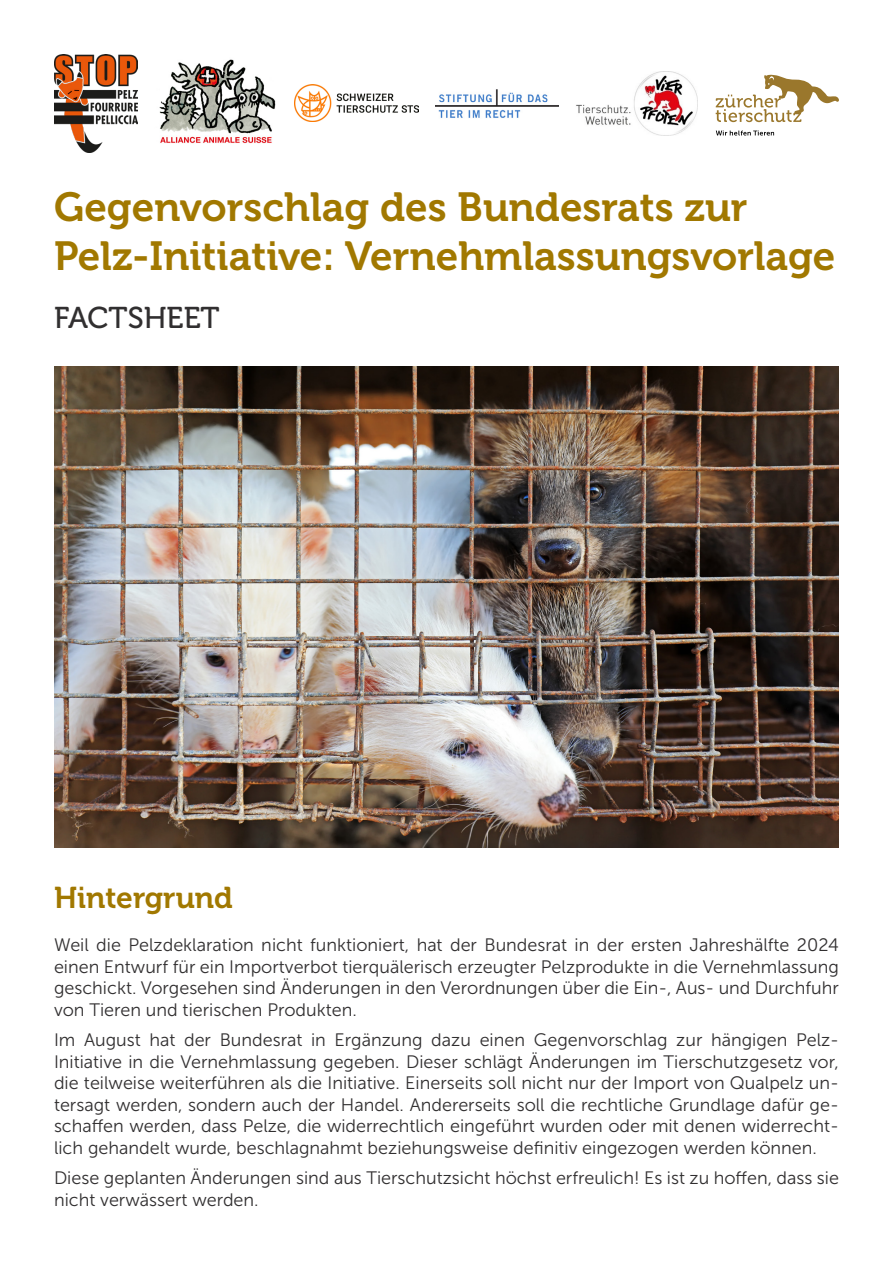
<style>
.page{position:relative;width:893px;height:1263px;background:#fff}
.page>*{position:absolute;margin:0;border:0;box-sizing:border-box;transform-origin:0 0}
.t1{font:40.5px/48.6px "Museo 700";color:#a17800}
.t2{font:30px "Museo 700";color:#a17800}
.t3{font:30px "Museo 500";color:#312f30}
.t4{font:18px/21.6px "Museo Sans 300";color:#312f30;text-align:justify}
</style>
<div class="page">
<svg style="left:716px;top:75px;width:123px;height:47px"></svg>
<svg style="left:716px;top:131px;width:58px;height:5px"></svg>
<img style="left:435px;top:89px;width:123px;height:29px">
<img style="left:295px;top:85px;width:123px;height:37px">
<img style="left:576px;top:71px;width:122px;height:64px">
<img style="left:159px;top:59px;width:117px;height:85px">
<img style="left:54px;top:54px;width:83px;height:99px">
<img style="left:54px;top:367px;width:785px;height:481px">
<p class="t1" style="left:54px;top:184px;width:783px">Gegenvorschlag des Bundesrats zur<br>Pelz-Initiative: Vernehmlassungsvorlage</p>
<p class="t3" style="left:54px;top:301px;width:167px">FACTSHEET</p>
<p class="t2" style="left:54px;top:881px;width:180px">Hintergrund</p>
<p class="t4" style="left:54px;top:934px;width:786px">Weil die Pelzdeklaration nicht funktioniert, hat der Bundesrat in der ersten Jahreshälfte 2024 einen Entwurf für ein Importverbot tierquälerisch erzeugter Pelzprodukte in die Vernehmlassung geschickt. Vorgesehen sind Änderungen in den Verordnungen über die Ein-, Aus- und Durchfuhr von Tieren und tierischen Produkten.</p>
<p class="t4" style="left:54px;top:1029px;width:786px">Im August hat der Bundesrat in Ergänzung dazu einen Gegenvorschlag zur hängigen Pelz-Initiative in die Vernehmlassung gegeben. Dieser schlägt Änderungen im Tierschutzgesetz vor, die teilweise weiterführen als die Initiative. Einerseits soll nicht nur der Import von Qualpelz un&shy;tersagt werden, sondern auch der Handel. Andererseits soll die rechtliche Grundlage dafür ge&shy;schaffen werden, dass Pelze, die widerrechtlich eingeführt wurden oder mit denen widerrecht&shy;lich gehandelt wurde, beschlagnahmt beziehungsweise definitiv eingezogen werden können.</p>
<p class="t4" style="left:54px;top:1167px;width:786px">Diese geplanten Änderungen sind aus Tierschutzsicht höchst erfreulich! Es ist zu hoffen, dass sie nicht verwässert werden.</p>
</div>
